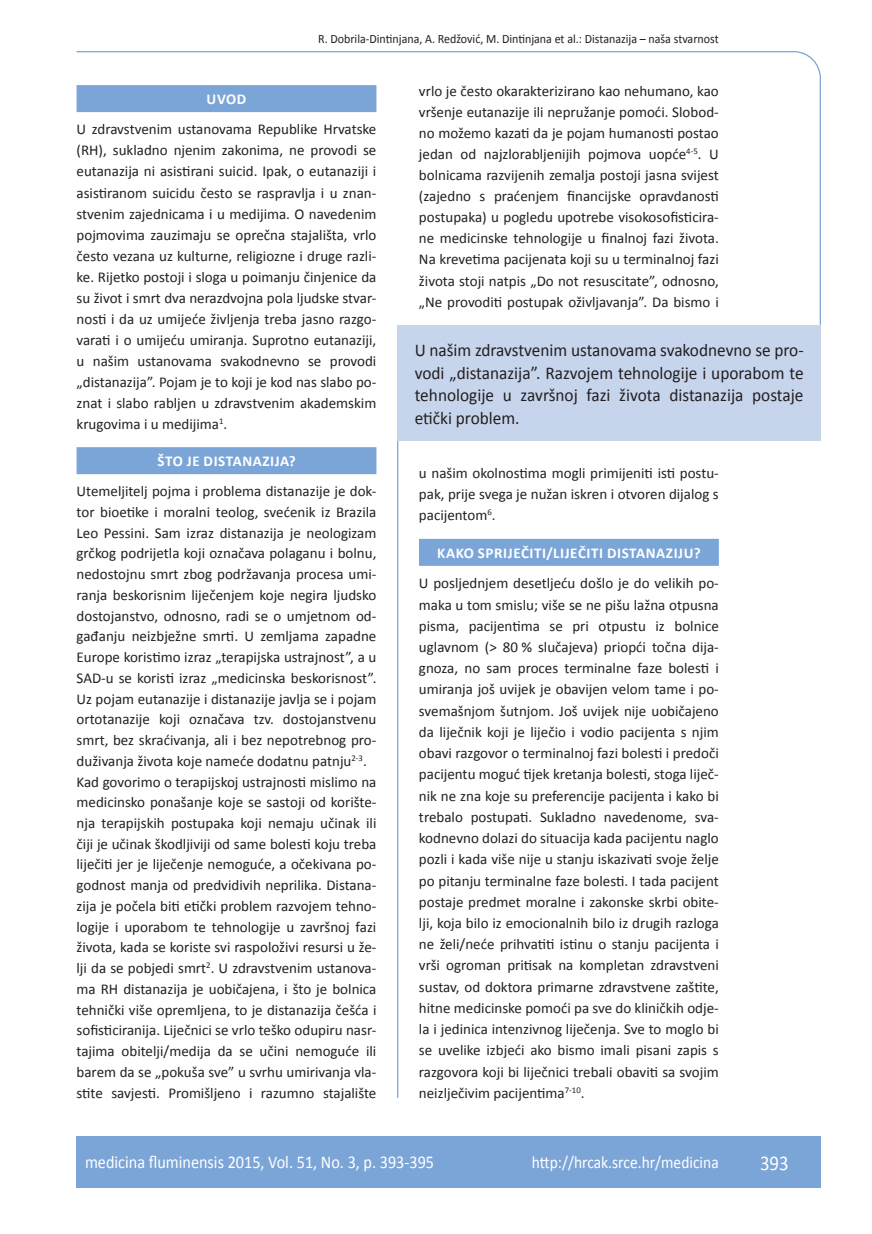
<style>
.page{position:relative;width:872px;height:1234px;background:#fff}
.page>*{position:absolute;margin:0;border:0;box-sizing:border-box;transform-origin:0 0}
.t1{font:21px "Calibri";color:#fff;scale:.9 1}
.t2{font:18px/22.6px "Calibri";color:#231f20;text-align:justify;scale:.96 1}
.t3{font:18px "Calibri";color:#fff;scale:.9 1}
.t4{font:17.25px "Calibri";color:#fff;scale:.9 1}
.t5{font:15px/20.7px "Calibri";color:#231f20;text-align:justify}
.t6{font:700 15px "Calibri";letter-spacing:.04em;color:#fff}
.t7{font:12.75px "Calibri";color:#231f20;scale:.94 1}
</style>
<div class="page">
<svg style="left:76px;top:51px;width:745px;height:275px"></svg>
<hr style="left:397px;top:441px;width:1px;height:656px;background:#7ca5d7">
<div style="left:77px;top:1135px;width:744px;height:51px;background:#7ca5d7"></div>
<div style="left:77px;top:85px;width:299px;height:27px;background:#7ca5d7"></div>
<div style="left:77px;top:447px;width:299px;height:27px;background:#7ca5d7"></div>
<div style="left:398px;top:325px;width:422px;height:116px;background:#c6d5ec"></div>
<div style="left:419px;top:538px;width:300px;height:27px;background:#7ca5d7"></div>
<p class="t7" style="left:318px;top:30px;width:427px">R. Dobrila-Dintinjana, A. Redžović, M. Dintinjana et al.: Distanazija – naša stvarnost</p>
<p class="t6" style="left:207px;top:90px;width:41px">UVOD</p>
<p class="t5" style="left:77px;top:118px;width:301px">U zdravstvenim ustanovama Republike Hrvatske (RH), sukladno njenim zakonima, ne provodi se eutanazija ni asistirani suicid. Ipak, o eutanaziji i asistiranom suicidu često se raspravlja i u znan&shy;stvenim zajednicama i u medijima. O navedenim pojmovima zauzimaju se oprečna stajališta, vrlo često vezana uz kulturne, religiozne i druge razli&shy;ke. Rijetko postoji i sloga u poimanju činjenice da su život i smrt dva nerazdvojna pola ljudske stvar&shy;nosti i da uz umijeće življenja treba jasno razgo&shy;varati i o umijeću umiranja. Suprotno eutanaziji, u našim ustanovama svakodnevno se provodi „distanazija”. Pojam je to koji je kod nas slabo po&shy;znat i slabo rabljen u zdravstvenim akademskim krugovima i u medijima<sup>1</sup>.</p>
<p class="t6" style="left:157px;top:451px;width:140px">ŠTO JE DISTANAZIJA?</p>
<p class="t5" style="left:77px;top:480px;width:301px;text-align:left">Utemeljitelj pojma i problema distanazije je dok&shy;tor bioetike i moralni teolog, svećenik iz Brazila Leo Pessini. Sam izraz distanazija je neologizam grčkog podrijetla koji označava polaganu i bolnu, nedostojnu smrt zbog podržavanja procesa umi&shy;ranja beskorisnim liječenjem koje negira ljudsko dostojanstvo, odnosno, radi se o umjetnom od&shy;gađanju neizbježne smrti. U zemljama zapadne Europe koristimo izraz „terapijska ustrajnost”, a u SAD-u se koristi izraz „medicinska beskorisnost”.<br>Uz pojam eutanazije i distanazije javlja se i pojam ortotanazije koji označava tzv. dostojanstvenu smrt, bez skraćivanja, ali i bez nepotrebnog pro&shy;duživanja života koje nameće dodatnu patnju<sup>2-3</sup>.<br>Kad govorimo o terapijskoj ustrajnosti mislimo na medicinsko ponašanje koje se sastoji od korište&shy;nja terapijskih postupaka koji nemaju učinak ili čiji je učinak škodljiviji od same bolesti koju treba liječiti jer je liječenje nemoguće, a očekivana po&shy;godnost manja od predvidivih neprilika. Distana&shy;zija je počela biti etički problem razvojem tehno&shy;logije i uporabom te tehnologije u završnoj fazi života, kada se koriste svi raspoloživi resursi u že&shy;lji da se pobjedi smrt<sup>2</sup>. U zdravstvenim ustanova&shy;ma RH distanazija je uobičajena, i što je bolnica tehnički više opremljena, to je distanazija češća i sofisticiranija. Liječnici se vrlo teško odupiru nasr&shy;tajima obitelji/medija da se učini nemoguće ili barem da se „pokuša sve” u svrhu umirivanja vla&shy;stite savjesti. Promišljeno i razumno stajalište</p>
<p class="t5" style="left:419px;top:80px;width:301px">vrlo je često okarakterizirano kao nehumano, kao vršenje eutanazije ili nepružanje pomoći. Slobod&shy;no možemo kazati da je pojam humanosti postao jedan od najzlorabljenijih pojmova uopće<sup>4-5</sup>. U bolnicama razvijenih zemalja postoji jasna svijest (zajedno s praćenjem financijske opravdanosti postupaka) u pogledu upotrebe visokosofisticira&shy;ne medicinske tehnologije u finalnoj fazi života.<br>Na krevetima pacijenata koji su u terminalnoj fazi života stoji natpis „Do not resuscitate”, odnosno, „Ne provoditi postupak oživljavanja”. Da bismo i</p>
<p class="t2" style="left:415px;top:338px;width:406px">U našim zdravstvenim ustanovama svakodnevno se pro&shy;vodi „distanazija”. Razvojem tehnologije i uporabom te tehnologije u završnoj fazi života distanazija postaje etički problem.</p>
<p class="t5" style="left:419px;top:461px;width:301px;line-height:21.1px">u našim okolnostima mogli primijeniti isti postu&shy;pak, prije svega je nužan iskren i otvoren dijalog s pacijentom<sup>6</sup>.</p>
<p class="t6" style="left:437px;top:543px;width:265px">KAKO SPRIJEČITI/LIJEČITI DISTANAZIJU?</p>
<p class="t5" style="left:419px;top:572px;width:301px;line-height:21.1px">U posljednjem desetljeću došlo je do velikih po&shy;maka u tom smislu; više se ne pišu lažna otpusna pisma, pacijentima se pri otpustu iz bolnice uglavnom (&gt; 80 % slučajeva) priopći točna dija&shy;gnoza, no sam proces terminalne faze bolesti i umiranja još uvijek je obavijen velom tame i po&shy;svemašnjom šutnjom. Još uvijek nije uobičajeno da liječnik koji je liječio i vodio pacijenta s njim obavi razgovor o terminalnoj fazi bolesti i predoči pacijentu moguć tijek kretanja bolesti, stoga liječ&shy;nik ne zna koje su preferencije pacijenta i kako bi trebalo postupati. Sukladno navedenome, sva&shy;kodnevno dolazi do situacija kada pacijentu naglo pozli i kada više nije u stanju iskazivati svoje želje po pitanju terminalne faze bolesti. I tada pacijent postaje predmet moralne i zakonske skrbi obite&shy;lji, koja bilo iz emocionalnih bilo iz drugih razloga ne želi/neće prihvatiti istinu o stanju pacijenta i vrši ogroman pritisak na kompletan zdravstveni sustav, od doktora primarne zdravstvene zaštite, hitne medicinske pomoći pa sve do kliničkih odje&shy;la i jedinica intenzivnog liječenja. Sve to moglo bi se uvelike izbjeći ako bismo imali pisani zapis s razgovora koji bi liječnici trebali obaviti sa svojim neizlječivim pacijentima<sup>7-10</sup>.</p>
<p class="t3" style="left:85px;top:1150px;width:389px">medicina fluminensis 2015, Vol. 51, No. 3, p. 393-395</p>
<p class="t4" style="left:532px;top:1151px;width:209px">http://hrcak.srce.hr/medicina</p>
<h1 class="t1" style="left:760px;top:1149px;width:33px">393</h1>
</div>
